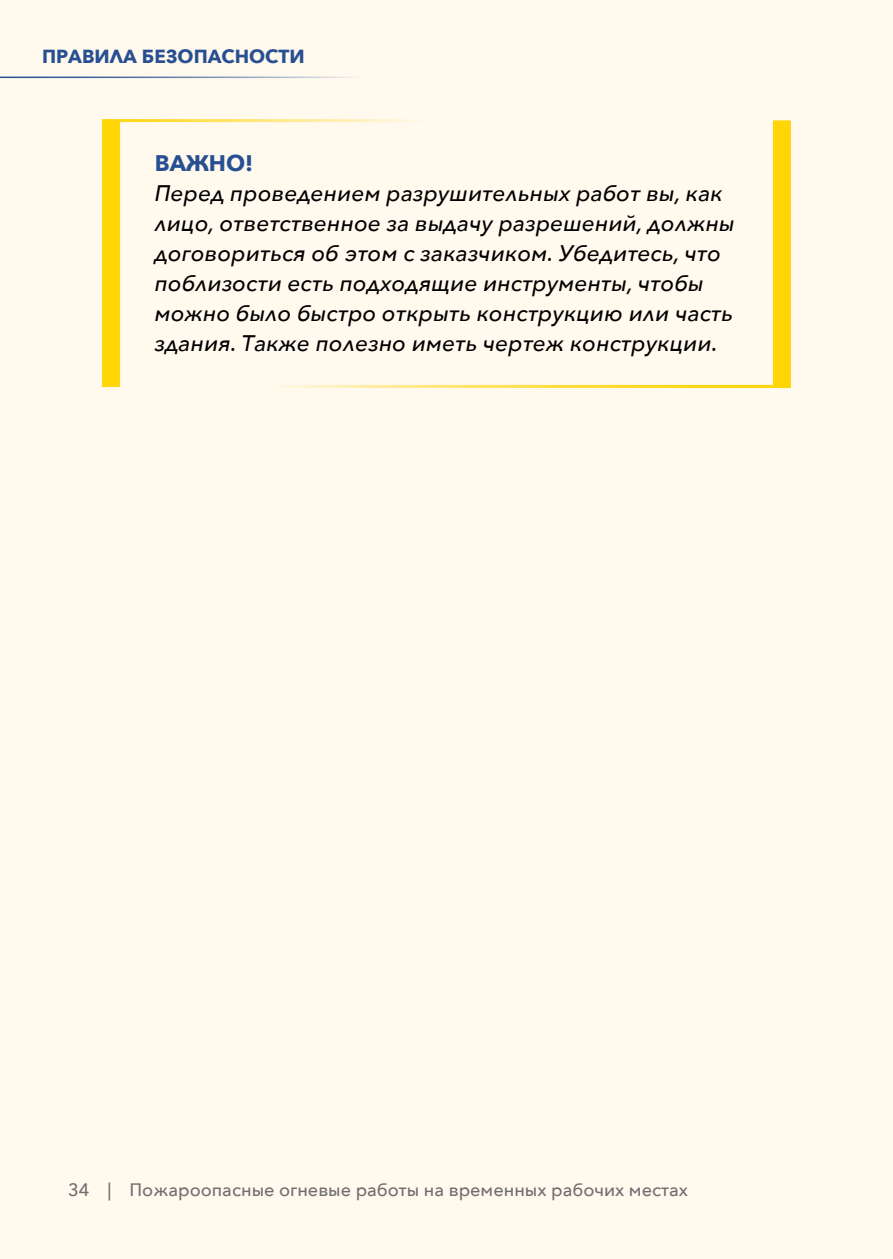
<style>
.page{position:relative;width:893px;height:1259px;background:#fff9ee}
.page>*{position:absolute;margin:0;border:0;box-sizing:border-box;transform-origin:0 0}
.t1{font:italic 500 22.5px/30px "Avenir Next";color:#000}
.t2{font:700 22.5px "Avenir Next";color:#274f92}
.t3{font:700 18.9px "Avenir Next";color:#274f92}
.t4{font:500 18px "Avenir Next";color:#706f6f}
</style>
<div class="page">
<hr style="left:102px;top:119px;width:328px;height:3px;background:#ffd508">
<hr style="left:269px;top:385px;width:522px;height:3px;background:#ffd508">
<div style="left:102px;top:121px;width:18px;height:266px;background:#ffd508"></div>
<div style="left:773px;top:120px;width:18px;height:267px;background:#ffd508"></div>
<hr style="left:0;top:77px;width:366px;height:1px;background:#274f92">
<p class="t3" style="left:42px;top:40px;width:264px">ПРАВИЛА БЕЗОПАСНОСТИ</p>
<p class="t2" style="left:155px;top:144px;width:100px">ВАЖНО!</p>
<p class="t1" style="left:155px;top:177px;width:582px">Перед проведением разрушительных работ вы, как лицо, ответственное за выдачу разрешений, должны договориться об этом с заказчиком. Убедитесь, что поблизости есть подходящие инструменты, чтобы можно было быстро открыть конструкцию или часть здания. Также полезно иметь чертеж конструкции.</p>
<p class="t4" style="left:68px;top:1174px;width:622px">34 | Пожароопасные огневые работы на временных рабочих местах</p>
</div>
